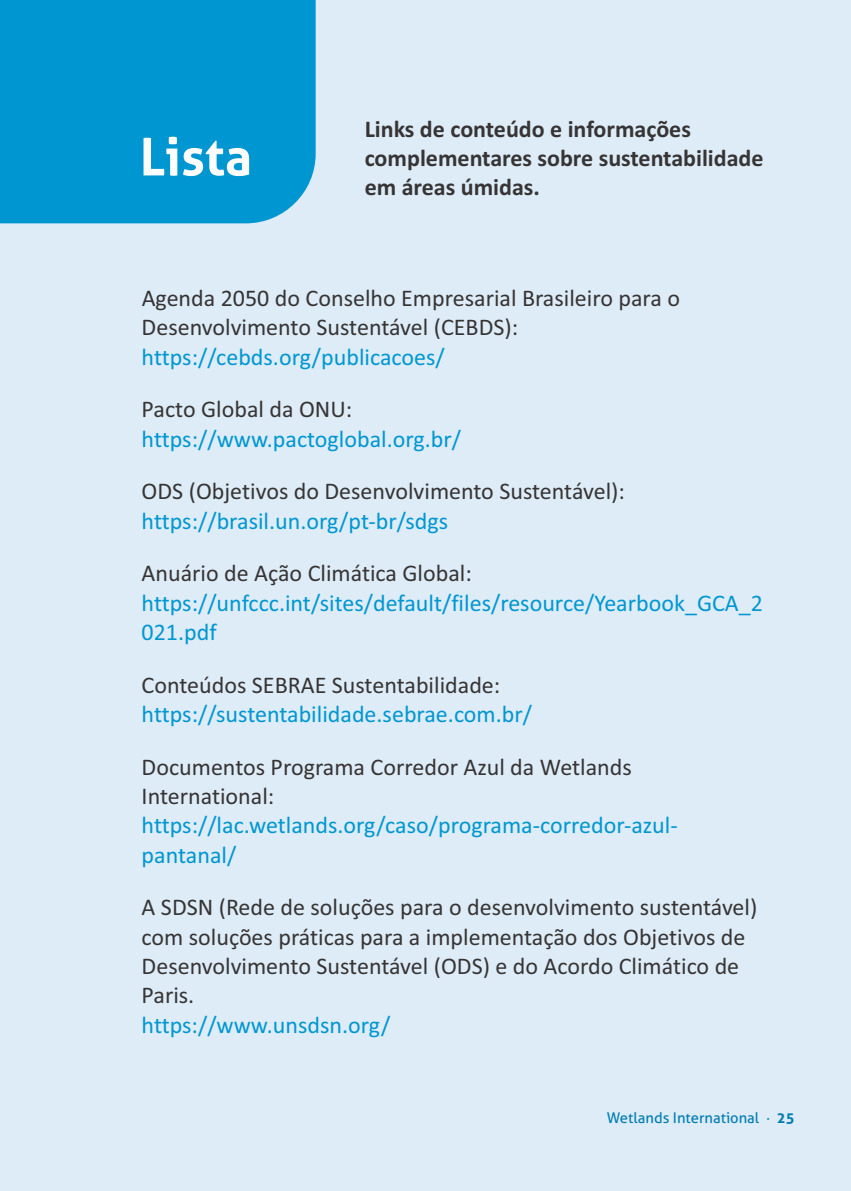
<style>
.page{position:relative;width:851px;height:1191px;background:#fff}
.page>*{position:absolute;margin:0;border:0;box-sizing:border-box;transform-origin:0 0}
.t1{font:700 52px "Aller";color:#fefefe}
.t2{font:24px/29.2px "Calibri";color:#373435}
.t3{font:24px/29.2px "Calibri";color:#0096d1}
.t4{font:700 24px/29.2px "Calibri";color:#373435}
.t5{font:14.8px "Aller";color:#047db1}
.s1{font-weight:700}
</style>
<div class="page">
<div style="left:0;top:0;width:850px;height:1191px;background:#ddecf6"></div>
<div style="left:0;top:0;width:315px;height:223px;background:#0096d1"></div>
<h1 class="t1" style="left:140px;top:137px;width:114px">Lista</h1>
<p class="t4" style="left:364px;top:116px;width:400px">Links de conteúdo e informações complementares sobre sustentabilidade em áreas úmidas.</p>
<p class="t2" style="left:142px;top:285px;width:539px">Agenda 2050 do Conselho Empresarial Brasileiro para o<br>Desenvolvimento Sustentável (CEBDS):</p>
<p class="t3" style="left:142px;top:344px;width:304px">https://cebds.org/publicacoes/</p>
<p class="t2" style="left:142px;top:397px;width:212px">Pacto Global da ONU:</p>
<p class="t3" style="left:142px;top:426px;width:321px">https://www.pactoglobal.org.br/</p>
<p class="t2" style="left:142px;top:479px;width:484px">ODS (Objetivos do Desenvolvimento Sustentável):</p>
<p class="t3" style="left:142px;top:508px;width:308px">https://brasil.un.org/pt-br/sdgs</p>
<p class="t2" style="left:142px;top:561px;width:331px">Anuário de Ação Climática Global:</p>
<p class="t3" style="left:142px;top:590px;width:622px">https://unfccc.int/sites/default/files/resource/Yearbook_GCA_2<br>021.pdf</p>
<p class="t2" style="left:142px;top:672px;width:360px">Conteúdos SEBRAE Sustentabilidade:</p>
<p class="t3" style="left:142px;top:701px;width:392px">https://sustentabilidade.sebrae.com.br/</p>
<p class="t2" style="left:142px;top:754px;width:491px">Documentos Programa Corredor Azul da Wetlands<br>International:</p>
<p class="t3" style="left:142px;top:813px;width:537px">https://lac.wetlands.org/caso/programa-corredor-azul&shy;pantanal/</p>
<p class="t2" style="left:142px;top:895px;width:617px">A SDSN (Rede de soluções para o desenvolvimento sustentável) com soluções práticas para a implementação dos Objetivos de Desenvolvimento Sustentável (ODS) e do Acordo Climático de Paris.</p>
<p class="t3" style="left:142px;top:1012px;width:250px">https://www.unsdsn.org/</p>
<p class="t5" style="left:606px;top:1111px;width:189px">Wetlands International · <span class="s1">25</span></p>
</div>
